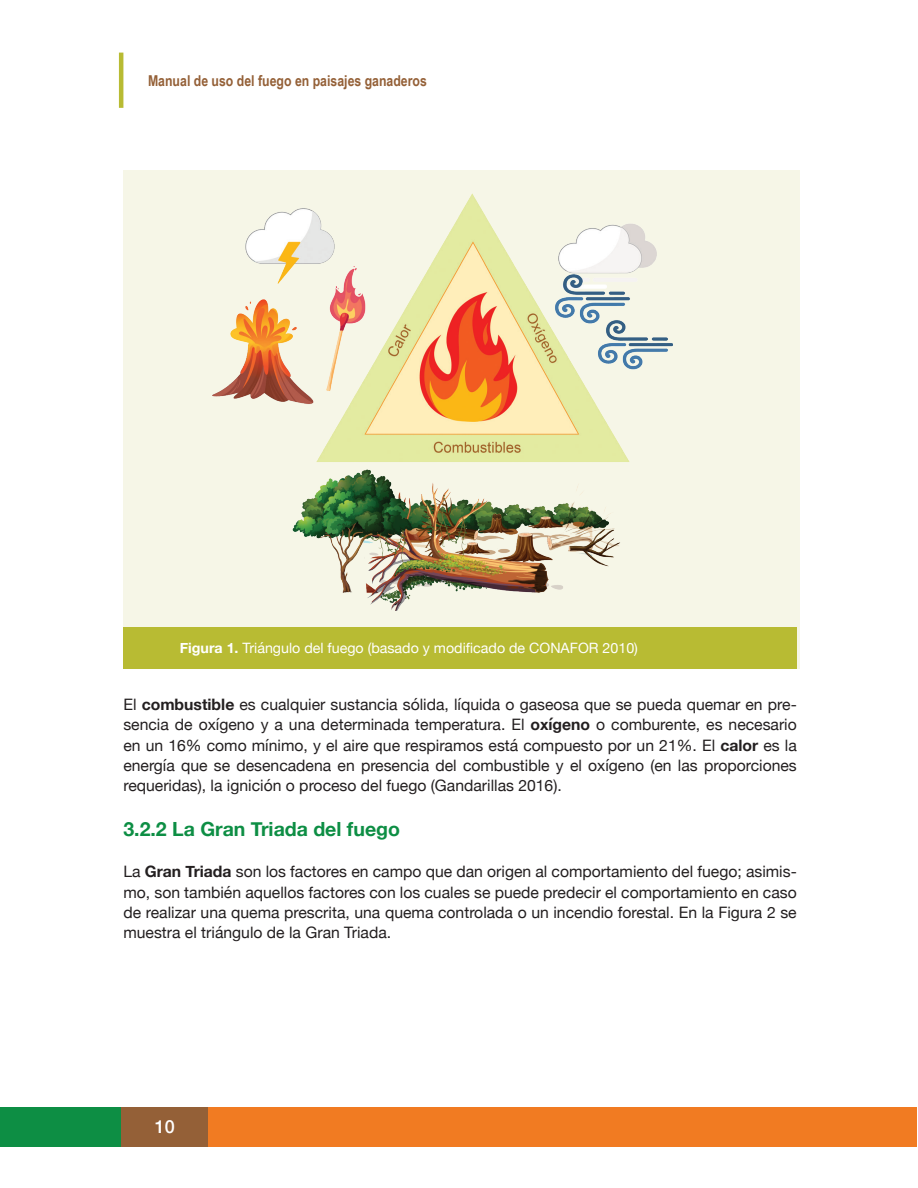
<style>
.page{position:relative;width:918px;height:1188px;background:#fff}
.page>*{position:absolute;margin:0;border:0;box-sizing:border-box;transform-origin:0 0}
.Subtítulos_3{font:700 19.5px "Helvetica Neue";color:#0d8e44}
.t1{font:500 18px "Helvetica Neue";color:#fff}
.Texto{font:15.75px/20.4px "Helvetica Neue";color:#231f20;text-align:justify}
.t2{font:700 15px "Arial Narrow";color:#946037}
.Figuras{font:14.25px "Helvetica Neue";color:#fff}
.s1{font-weight:700}
</style>
<div class="page">
<div style="left:0;top:1107px;width:121px;height:39px;background:#0d8e44"></div>
<div style="left:121px;top:1107px;width:87px;height:39px;background:#946037"></div>
<div style="left:208px;top:1107px;width:709px;height:39px;background:#f17b22"></div>
<hr style="left:119px;top:53px;width:4px;height:55px;background:#b8bb33">
<div style="left:123px;top:170px;width:677px;height:499px;background:#f6f6e7"></div>
<img style="left:212px;top:193px;width:460px;height:417px">
<div style="left:123px;top:627px;width:674px;height:42px;background:#b8bb33"></div>
<p class="t2" style="left:148px;top:69px;width:280px">Manual de uso del fuego en paisajes ganaderos</p>
<p class="Figuras" style="left:180px;top:637px;width:460px"><span class="s1">Figura 1.</span> Triángulo del fuego (basado y modificado de CONAFOR 2010)</p>
<p class="Texto" style="left:123px;top:695px;width:675px">El <span class="s1">combustible</span> es cualquier sustancia sólida, líquida o gaseosa que se pueda quemar en pre&shy;sencia de oxígeno y a una determinada temperatura. El <span class="s1">oxígeno</span> o comburente, es necesario en un 16% como mínimo, y el aire que respiramos está compuesto por un 21%. El <span class="s1">calor</span> es la energía que se desencadena en presencia del combustible y el oxígeno (en las proporciones requeridas), la ignición o proceso del fuego (Gandarillas 2016).</p>
<p class="Subtítulos_3" style="left:123px;top:814px;width:278px">3.2.2 La Gran Triada del fuego</p>
<p class="Texto" style="left:123px;top:862px;width:675px">La <span class="s1">Gran Triada</span> son los factores en campo que dan origen al comportamiento del fuego; asimis&shy;mo, son también aquellos factores con los cuales se puede predecir el comportamiento en caso de realizar una quema prescrita, una quema controlada o un incendio forestal. En la Figura 2 se muestra el triángulo de la Gran Triada.</p>
<p class="t1" style="left:155px;top:1112px;width:22px">10</p>
</div>
